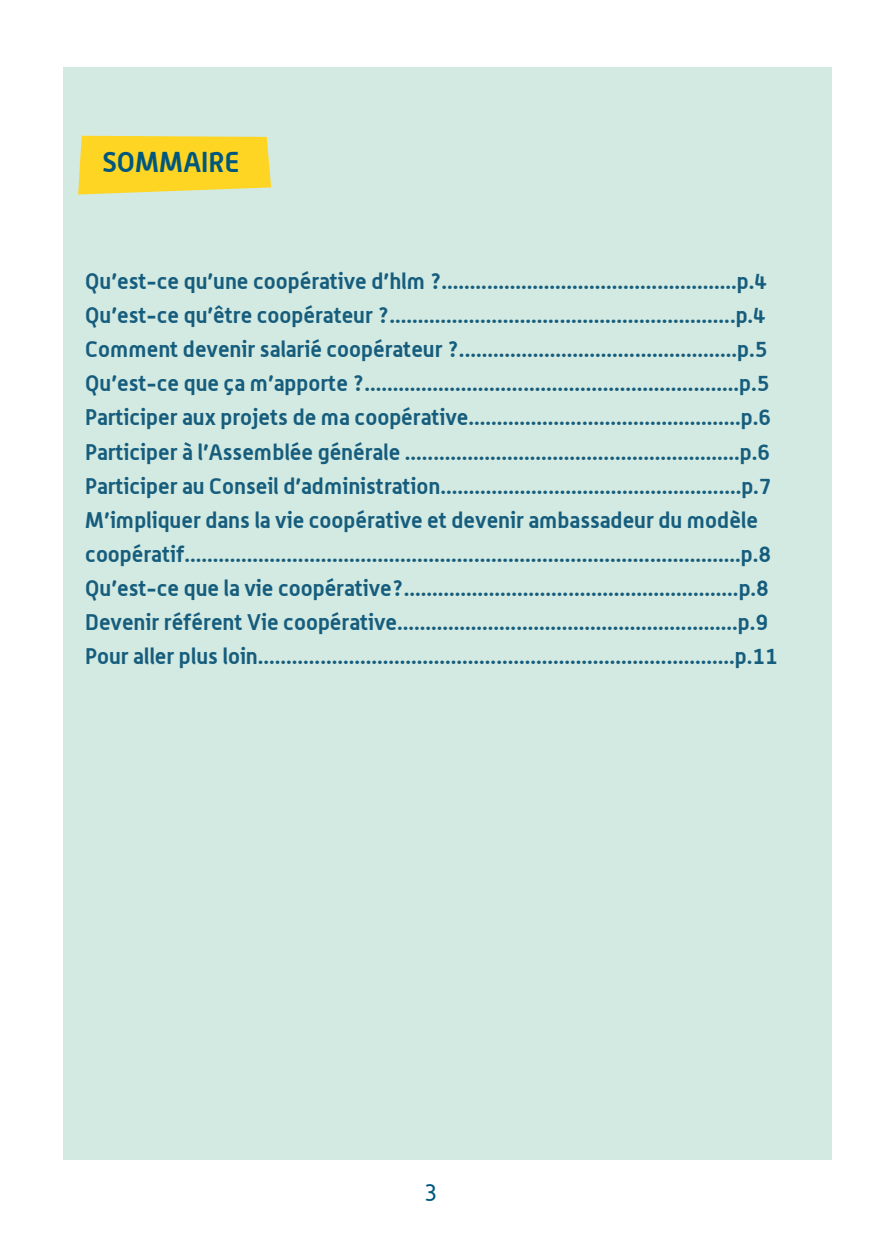
<style>
.page{position:relative;width:896px;height:1248px;background:#fff}
.page>*{position:absolute;margin:0;border:0;box-sizing:border-box;transform-origin:0 0}
.t1{font:700 28px "Alwyn";color:#00577d}
.t2{font:24px "Alwyn";color:#00577d}
.t3{font:700 22px/34px "Alwyn";color:#165d7d}
</style>
<div class="page">
<div style="left:64px;top:67px;width:768px;height:1092px;background:#d3eae2"></div>
<svg style="left:78px;top:136px;width:193px;height:58px;background:#f9d630"></svg>
<p class="t1" style="left:102px;top:145px;width:138px">SOMMAIRE</p>
<p class="t3" style="left:85px;top:264px;width:694px">Qu’est-ce qu’une coopérative d’hlm ?....................................................p.4<br>Qu’est-ce qu’être coopérateur ?.............................................................p.4<br>Comment devenir salarié coopérateur ?.................................................p.5<br>Qu’est-ce que ça m’apporte ?..................................................................p.5<br>Participer aux projets de ma coopérative................................................p.6<br>Participer à l’Assemblée générale ...........................................................p.6<br>Participer au Conseil d’administration.....................................................p.7<br>M’impliquer dans la vie coopérative et devenir ambassadeur du modèle coopératif..................................................................................................p.8<br>Qu’est-ce que la vie coopérative?...........................................................p.8<br>Devenir référent Vie coopérative............................................................p.9<br>Pour aller plus loin....................................................................................p.11</p>
<p class="t2" style="left:424px;top:1178px;width:15px">3</p>
</div>
